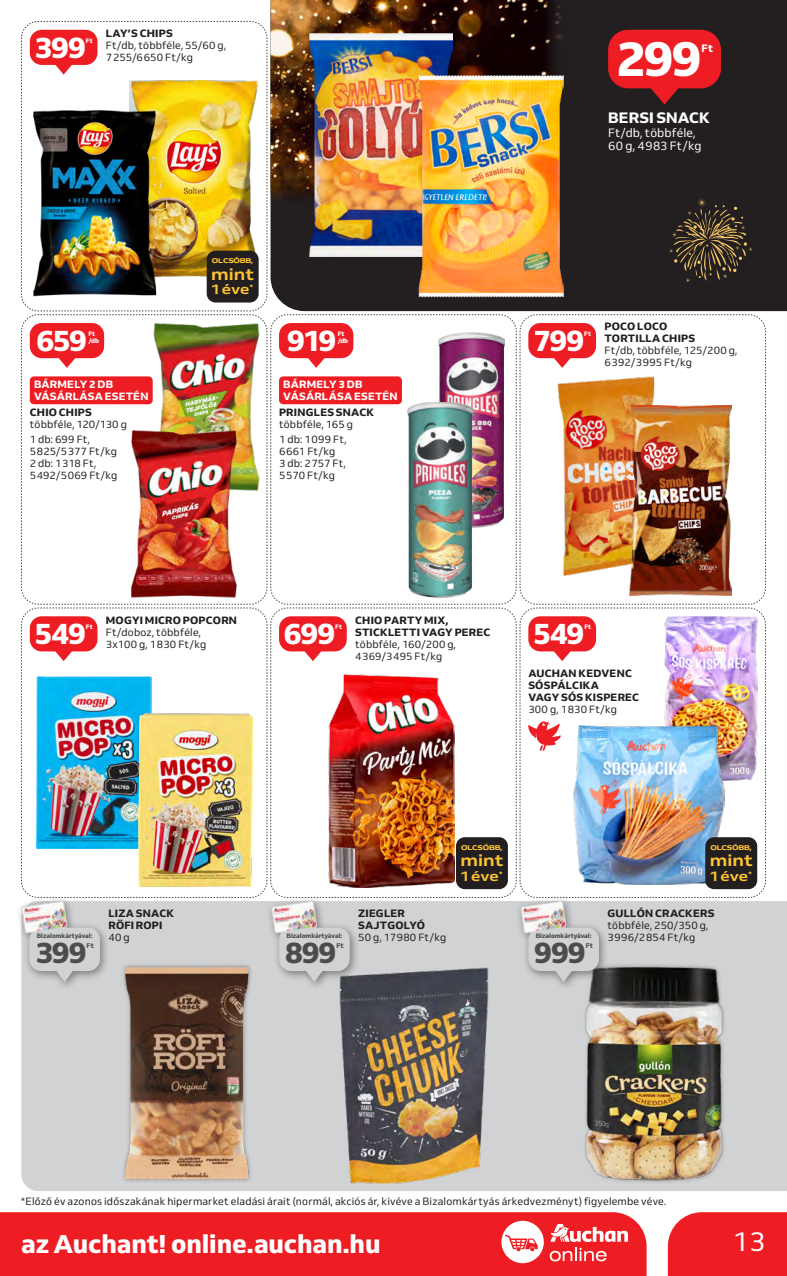
<style>
.page{position:relative;width:787px;height:1276px;background:#fff}
.page>*{position:absolute;margin:0;border:0;box-sizing:border-box;transform-origin:0 0}
.t1{font:800 48.75px "Venn";color:#fff}
.t2{font:800 29.25px "Venn";letter-spacing:-.045em;color:#fff}
.t3{font:800 29.25px "Venn";letter-spacing:-.04em;color:#4b4c4d}
.t4{font:27px "Venn";color:#fff}
.t5{font:800 25.5px "Venn";color:#fff}
.t6{font:700 16.05px "Venn Semi Ex";color:#fec434}
.t7{font:800 15px "Venn";letter-spacing:.015em;color:#fff}
.t8{font:700 13.65px "Venn Semi Ex";color:#fec434}
.t9{font:12px/13.5px "Venn";letter-spacing:.01em;color:#fff}
.t10{font:800 10.65px "Venn";color:#fff}
.t11{font:10.5px/12px "Venn";letter-spacing:.01em;color:#231f20}
.t12{font:800 10.5px/12px "Venn";letter-spacing:.025em;color:#231f20}
.t13{font:800 10.5px/12px "Venn";letter-spacing:.025em;color:#fff}
.t14{font:6.75px "Venn Semi Ex X Bold";letter-spacing:-.03em;color:#fec434}
.t15{font:800 6.75px "Venn";color:#4b4c4d}
.t16{font:800 6.3px "Venn";color:#4b4c4d}
.t17{font:800 6.3px/6.8px "Venn";letter-spacing:.015em;color:#fff}
</style>
<div class="page">
<div style="left:668px;top:1212px;width:119px;height:64px;background:#ee1d23"></div>
<div style="left:0;top:1212px;width:646px;height:64px;background:#ee1d23"></div>
<div style="left:565px;top:0;width:222px;height:311px;background:#231f20"></div>
<img style="left:270px;top:0;width:295px;height:21px">
<div style="left:21px;top:901px;width:766px;height:290px;background:#d1d2d4"></div>
<svg style="left:501px;top:1220px;width:127px;height:43px"></svg>
<img style="left:120px;top:982px;width:134px;height:203px">
<img style="left:336px;top:982px;width:157px;height:206px">
<div style="left:582px;top:962px;width:144px;height:221px;background:#231f20;opacity:.35"></div>
<img style="left:584px;top:982px;width:140px;height:199px">
<div style="left:16px;top:895px;width:94px;height:96px;background:#231f20;opacity:.5"></div>
<div style="left:266px;top:895px;width:94px;height:96px;background:#231f20;opacity:.5"></div>
<div style="left:515px;top:895px;width:94px;height:96px;background:#231f20;opacity:.5"></div>
<img style="left:21px;top:21px;width:745px;height:961px">
<div style="left:207px;top:251px;width:52px;height:51px;background:#231f20;border-radius:9px"></div>
<div style="left:456px;top:837px;width:52px;height:52px;background:#231f20;border-radius:9px"></div>
<div style="left:705px;top:837px;width:52px;height:52px;background:#231f20;border-radius:9px"></div>
<p class="t12" style="left:106px;top:27px;width:68px">LAY’S CHIPS</p>
<p class="t11" style="left:106px;top:39px;width:122px">Ft/db, többféle, 55/60 g,<br>7 255/6 650 Ft/kg</p>
<h2 class="t2" style="left:35px;top:29px;width:53px">399</h2>
<p class="t10" style="left:701px;top:41px;width:13px">Ft</p>
<p class="t17" style="left:86px;top:37px;width:8px">Ft</p>
<h1 class="t1" style="left:616px;top:28px;width:87px">299</h1>
<h2 class="t2" style="left:37px;top:322px;width:52px">659</h2>
<p class="t17" style="left:88px;top:331px;width:12px">Ft /db</p>
<p class="t13" style="left:34px;top:378px;width:116px">BÁRMELY 2 DB<br>VÁSÁRLÁSA ESETÉN</p>
<p class="t12" style="left:30px;top:406px;width:64px">CHIO CHIPS</p>
<p class="t11" style="left:30px;top:417px;width:99px;line-height:14.5px">többféle, 120/130 g<br>1 db: 699 Ft,</p>
<p class="t11" style="left:30px;top:445px;width:89px">5 825/5 377 Ft/kg<br>2 db: 1 318 Ft,<br>5 492/5 069 Ft/kg</p>
<p class="t14" style="left:212px;top:257px;width:43px">OLCSÓBB,</p>
<h3 class="t6" style="left:211px;top:264px;width:45px">mint</h3>
<h3 class="t8" style="left:210px;top:281px;width:44px">1 éve<sup>*</sup></h3>
<h2 class="t2" style="left:287px;top:322px;width:51px">919</h2>
<p class="t17" style="left:338px;top:331px;width:12px">Ft /db</p>
<p class="t13" style="left:283px;top:378px;width:116px">BÁRMELY 3 DB<br>VÁSÁRLÁSA ESETÉN</p>
<p class="t12" style="left:279px;top:406px;width:96px">PRINGLES SNACK</p>
<p class="t11" style="left:279px;top:417px;width:75px;line-height:14.5px">többféle, 165 g<br>1 db: 1 099 Ft,</p>
<p class="t11" style="left:279px;top:445px;width:68px">6 661 Ft/kg<br>3 db: 2 757 Ft,<br>5 570 Ft/kg</p>
<h3 class="t7" style="left:608px;top:109px;width:103px">BERSI SNACK</h3>
<p class="t9" style="left:608px;top:126px;width:95px">Ft/db, többféle,<br>60 g, 4 983 Ft/kg</p>
<h2 class="t2" style="left:533px;top:322px;width:52px">799</h2>
<p class="t17" style="left:584px;top:330px;width:8px">Ft</p>
<p class="t12" style="left:604px;top:320px;width:92px">POCO LOCO<br>TORTILLA CHIPS</p>
<p class="t11" style="left:604px;top:344px;width:134px">Ft/db, többféle, 125/200 g,<br>6 392/3 995 Ft/kg</p>
<p class="t12" style="left:106px;top:614px;width:133px">MOGYI MICRO POPCORN</p>
<p class="t11" style="left:106px;top:626px;width:102px">Ft/doboz, többféle,<br>3x100 g, 1 830 Ft/kg</p>
<p class="t12" style="left:355px;top:614px;width:137px">CHIO PARTY MIX,<br>STICKLETTI VAGY PEREC</p>
<p class="t11" style="left:355px;top:638px;width:102px">többféle, 160/200 g,<br>4 369/3 495 Ft/kg</p>
<h2 class="t2" style="left:35px;top:615px;width:53px">549</h2>
<p class="t17" style="left:86px;top:624px;width:8px">Ft</p>
<h2 class="t2" style="left:284px;top:615px;width:53px">699</h2>
<p class="t17" style="left:335px;top:624px;width:8px">Ft</p>
<h2 class="t2" style="left:533px;top:615px;width:53px">549</h2>
<p class="t17" style="left:584px;top:624px;width:8px">Ft</p>
<p class="t16" style="left:37px;top:932px;width:57px">Bizalomkártyával:</p>
<h2 class="t3" style="left:35px;top:934px;width:53px">399</h2>
<p class="t15" style="left:87px;top:942px;width:9px">Ft</p>
<p class="t12" style="left:108px;top:907px;width:67px">LIZA SNACK<br>RÖFI ROPI</p>
<p class="t11" style="left:108px;top:931px;width:23px">40 g</p>
<p class="t12" style="left:528px;top:667px;width:112px">AUCHAN KEDVENC<br>SÓSPÁLCIKA<br>VAGY SÓS KISPEREC</p>
<p class="t11" style="left:528px;top:703px;width:90px">300 g, 1 830 Ft/kg</p>
<p class="t16" style="left:286px;top:932px;width:57px">Bizalomkártyával:</p>
<h2 class="t3" style="left:285px;top:934px;width:53px">899</h2>
<p class="t15" style="left:336px;top:942px;width:9px">Ft</p>
<p class="t12" style="left:358px;top:907px;width:68px">ZIEGLER<br>SAJTGOLYÓ</p>
<p class="t11" style="left:358px;top:931px;width:90px">50 g, 17 980 Ft/kg</p>
<p class="t14" style="left:461px;top:843px;width:43px">OLCSÓBB,</p>
<h3 class="t6" style="left:460px;top:850px;width:45px">mint</h3>
<h3 class="t8" style="left:460px;top:868px;width:44px">1 éve<sup>*</sup></h3>
<p class="t16" style="left:536px;top:932px;width:57px">Bizalomkártyával:</p>
<h2 class="t3" style="left:534px;top:934px;width:53px">999</h2>
<p class="t15" style="left:585px;top:942px;width:9px">Ft</p>
<p class="t14" style="left:710px;top:843px;width:43px">OLCSÓBB,</p>
<h3 class="t6" style="left:709px;top:850px;width:45px">mint</h3>
<h3 class="t8" style="left:709px;top:868px;width:44px">1 éve<sup>*</sup></h3>
<p class="t12" style="left:607px;top:907px;width:108px">GULLÓN CRACKERS</p>
<p class="t11" style="left:607px;top:919px;width:102px">többféle, 250/350 g,<br>3 996/2 854 Ft/kg</p>
<p class="t11" style="left:21px;top:1195px;width:646px">*Előző év azonos időszakának hipermarket eladási árait (normál, akciós ár, kivéve a Bizalomkártyás árkedvezményt) figyelembe véve.</p>
<h3 class="t5" style="left:21px;top:1228px;width:361px">az Auchant! online.auchan.hu</h3>
<h3 class="t4" style="left:732px;top:1225px;width:35px">13</h3>
</div>
